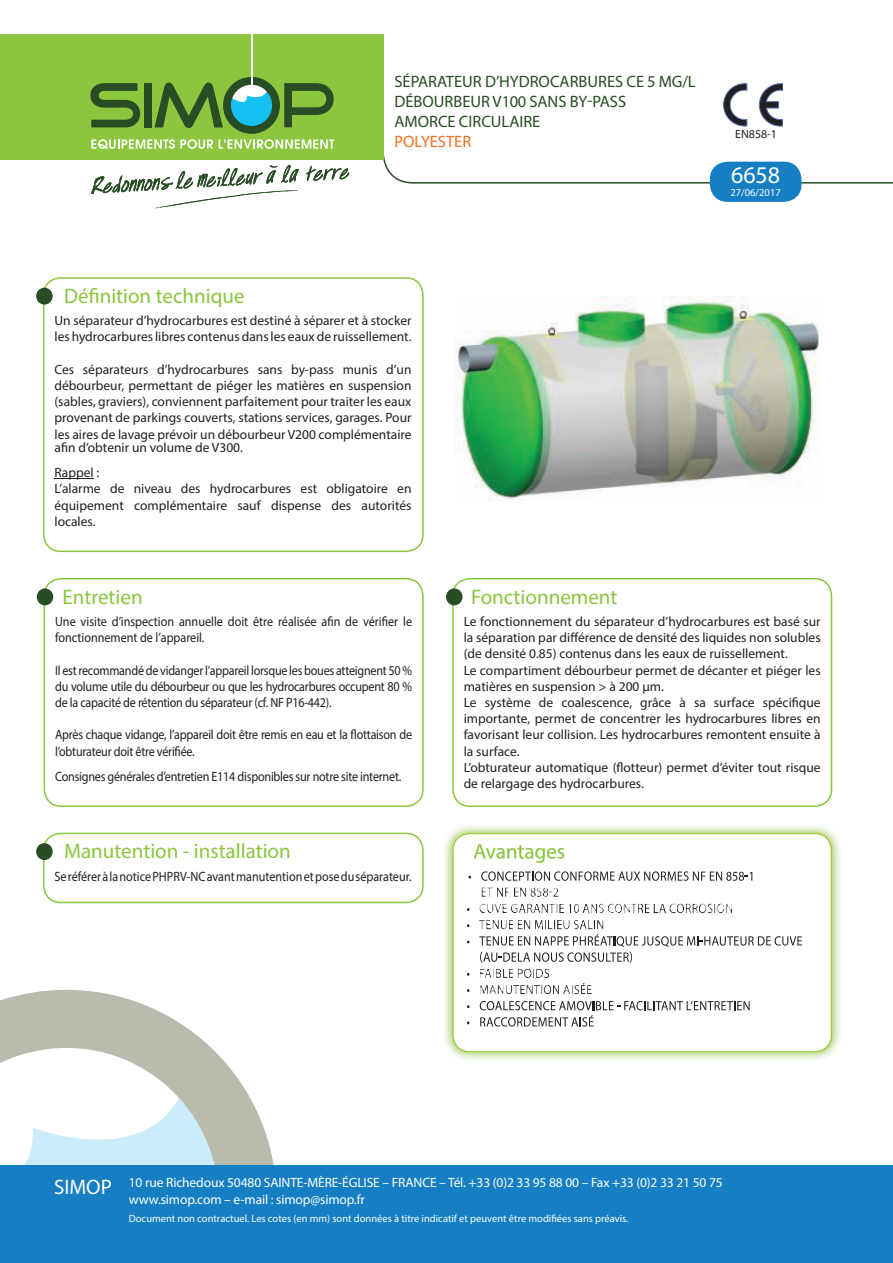
<style>
.page{position:relative;width:893px;height:1263px;background:#fff}
.page>*{position:absolute;margin:0;border:0;box-sizing:border-box;transform-origin:0 0}
.t1{font:24px "Myriad Pro";color:#fff}
.t2{font:21px "Myriad Pro";color:#8bc63e}
.t3{font:21px "Myriad Pro";color:#fff}
.t4{font:16.5px/19.8px "Myriad Pro";color:#284c23}
.t5{font:16.5px "Myriad Pro";color:#f36f21}
.t6{font:13.5px/16.2px "Myriad Pro";color:#231f20}
.t7{font:13.5px/16.2px "Myriad Pro";color:#231f20;scale:.9 1}
.t8{font:13.5px/16.2px "Myriad Pro";letter-spacing:-.02em;color:#231f20;scale:.9 1}
.t9{font:13.5px/16.5px "Myriad Pro";letter-spacing:-.01em;color:#fff}
.t10{font:11.85px "Myriad Pro";color:#231f20}
.t11{font:10.5px "Myriad Pro";color:#fff}
</style>
<div class="page">
<svg style="left:0;top:990px;width:277px;height:176px"></svg>
<svg style="left:383px;top:83px;width:510px;height:101px"></svg>
<div style="left:0;top:34px;width:384px;height:126px;background:#8bc63e"></div>
<hr style="left:251px;top:34px;width:1px;height:56px;background:#fff">
<svg style="left:90px;top:77px;width:244px;height:72px"></svg>
<svg style="left:306px;top:166px;width:43px;height:15px"></svg>
<svg style="left:91px;top:165px;width:208px;height:44px"></svg>
<div style="left:0;top:1166px;width:893px;height:97px;background:#167ec2"></div>
<div style="left:710px;top:162px;width:91px;height:40px;background:#167ec2;border-radius:18px"></div>
<svg style="left:759px;top:84px;width:24px;height:42px"></svg>
<svg style="left:723px;top:84px;width:24px;height:42px"></svg>
<img style="left:454px;top:297px;width:365px;height:203px">
<svg style="left:43px;top:277px;width:381px;height:275px"></svg>
<svg style="left:36px;top:288px;width:17px;height:17px"></svg>
<img style="left:444px;top:825px;width:396px;height:235px">
<img style="left:452px;top:833px;width:380px;height:220px">
<svg style="left:44px;top:578px;width:380px;height:229px"></svg>
<svg style="left:37px;top:588px;width:16px;height:17px"></svg>
<svg style="left:452px;top:578px;width:380px;height:229px"></svg>
<svg style="left:446px;top:588px;width:16px;height:17px"></svg>
<svg style="left:36px;top:833px;width:388px;height:70px"></svg>
<img style="left:482px;top:888px;width:140px;height:25px">
<img style="left:638px;top:904px;width:94px;height:9px">
<p class="t4" style="left:394px;top:72px;width:303px">SÉPARATEUR D’HYDROCARBURES CE 5 MG/L<br>DÉBOURBEUR V100 SANS BY-PASS<br>AMORCE CIRCULAIRE</p>
<p class="t5" style="left:394px;top:133px;width:78px">POLYESTER</p>
<p class="t10" style="left:735px;top:128px;width:43px">EN858-1</p>
<h1 class="t1" style="left:731px;top:163px;width:51px">6658</h1>
<p class="t11" style="left:730px;top:187px;width:52px">27/06/2017</p>
<h2 class="t2" style="left:64px;top:286px;width:182px">Définition technique</h2>
<p class="t6" style="left:54px;top:313px;width:359px">Un séparateur d’hydrocarbures est destiné à séparer et à stocker les hydrocarbures libres contenus dans les eaux de ruissellement.</p>
<p class="t6" style="left:54px;top:362px;width:359px;text-align:justify">Ces séparateurs d’hydrocarbures sans by-pass munis d’un débourbeur, permettant de piéger les matières en suspension (sables, graviers), conviennent parfaitement pour traiter les eaux provenant de parkings couverts, stations services, garages. Pour les aires de lavage prévoir un débourbeur V200 complémentaire</p>
<p class="t6" style="left:54px;top:435px;width:190px;line-height:25.2px">afin d’obtenir un volume de V300.<br>Rappel :</p>
<p class="t6" style="left:54px;top:481px;width:359px;text-align:justify">L’alarme de niveau des hydrocarbures est obligatoire en équipement complémentaire sauf dispense des autorités locales.</p>
<h2 class="t2" style="left:63px;top:586px;width:82px">Entretien</h2>
<p class="t7" style="left:55px;top:614px;width:398px">Une visite d’inspection annuelle doit être réalisée afin de vérifier le fonctionnement de l’appareil.</p>
<p class="t7" style="left:55px;top:662px;width:398px;text-align:justify">Il est recommandé de vidanger l’appareil lorsque les boues atteignent 50 % du volume utile du débourbeur ou que les hydrocarbures occupent 80 % de la capacité de rétention du séparateur (cf. NF P16-442).</p>
<p class="t8" style="left:55px;top:727px;width:398px">Après chaque vidange, l’appareil doit être remis en eau et la flottaison de l’obturateur doit être vérifiée.</p>
<p class="t8" style="left:55px;top:768px;width:386px">Consignes générales d’entretien E114 disponibles sur notre site internet.</p>
<h2 class="t2" style="left:64px;top:841px;width:228px">Manutention - installation</h2>
<p class="t7" style="left:54px;top:868px;width:398px">Se référer à la notice PHPRV-NC avant manutention et pose du séparateur.</p>
<h2 class="t2" style="left:471px;top:586px;width:148px">Fonctionnement</h2>
<p class="t6" style="left:464px;top:614px;width:359px">Le fonctionnement du séparateur d’hydrocarbures est basé sur la séparation par différence de densité des liquides non solubles (de densité 0.85) contenus dans les eaux de ruissellement.<br>Le compartiment débourbeur permet de décanter et piéger les matières en suspension &gt; à 200 µm.<br>Le système de coalescence, grâce à sa surface spécifique importante, permet de concentrer les hydrocarbures libres en favorisant leur collision. Les hydrocarbures remontent ensuite à la surface.<br>L’obturateur automatique (flotteur) permet d’éviter tout risque de relargage des hydrocarbures.</p>
<h2 class="t3" style="left:54px;top:1176px;width:59px">SIMOP</h2>
<p class="t9" style="left:129px;top:1175px;width:595px">10 rue Richedoux 50480 SAINTE-MÈRE-ÉGLISE – FRANCE – Tél. +33 (0)2 33 95 88 00 – Fax +33 (0)2 33 21 50 75 www.simop.com – e-mail : simop@simop.fr</p>
<p class="t11" style="left:129px;top:1213px;width:501px">Document non contractuel. Les cotes (en mm) sont données à titre indicatif et peuvent être modifiées sans préavis.</p>
</div>
